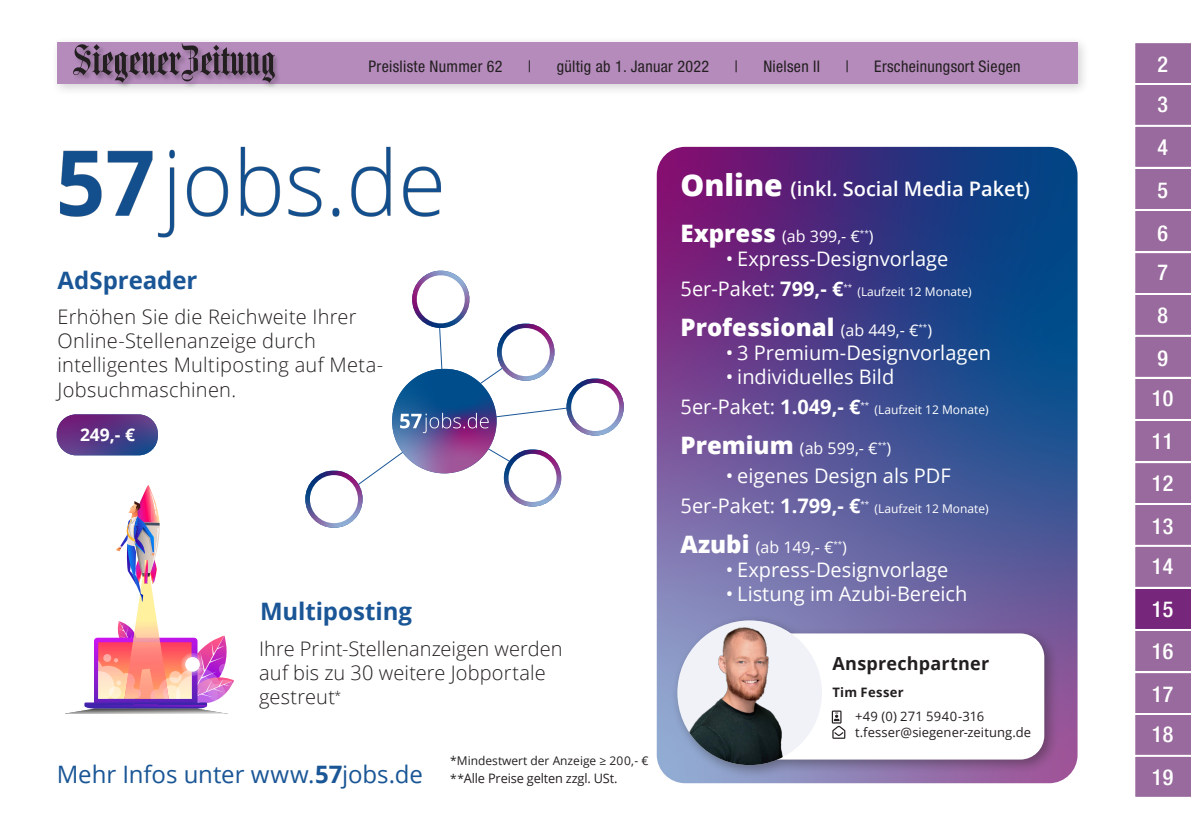
<style>
.page{position:relative;width:1191px;height:840px;background:#fff}
.page>*{position:absolute;margin:0;border:0;box-sizing:border-box;transform-origin:0 0}
.t1{font:24px "Open Sans";letter-spacing:-.005em;color:#1a5696}
.t2{font:800 24px "Open Sans";color:#fff}
.t3{font:700 24px "Open Sans";color:#1a5696}
.t4{font:500 condensed 22px/42.6px "Helvetica Neue LTCE";letter-spacing:.02em;color:#fff;text-align:justify}
.t5{font:20px/29.6px "Open Sans";color:#fff}
.t6{font:300 20px/24px "Open Sans";letter-spacing:.01em;color:#231f20}
.t7{font:600 20px "Open Sans";color:#fff}
.t8{font:700 18px "Open Sans";letter-spacing:.01em;color:#231f20}
.t9{font:700 17.4px "Open Sans";color:#fff}
.t10{font:condensed 16px "Helvetica Neue LT";letter-spacing:.02em;color:#231f20}
.t11{font:16px "Open Sans";color:#fff}
.t12{font:13px/16px "Open Sans";color:#231f20}
.t13{font:700 13px "Open Sans";letter-spacing:.025em;color:#231f20}
.t14{font:12px "Open Sans";color:#fff}
.t15{font:12px "Open Sans";color:#231f20}
.t16{font:8px "Open Sans";color:#fff}
.s1{font-weight:700}
.s2{font-size:12px}
.s3{font-weight:800;font-size:30px}
.s4{font-weight:800;font-size:24px}
.s5{font-weight:400;font-size:16px}
</style>
<div class="page">
<div style="left:50px;top:36px;width:1040px;height:60px;background:#231f20;opacity:.2"></div>
<div style="left:57px;top:43px;width:1020px;height:41px;background:#b58bbc"></div>
<div style="left:73px;top:43px;width:208px;height:47px;background:#231f20;opacity:.35"></div>
<img style="left:74px;top:44px;width:200px;height:39px">
<svg style="left:1135px;top:43px;width:56px;height:754px;background:#9d6ea0"></svg>
<img style="left:60px;top:146px;width:381px;height:92px">
<svg style="left:57px;top:414px;width:101px;height:41px;background:#5f468e"></svg>
<svg style="left:305px;top:470px;width:57px;height:57px"></svg>
<div style="left:310px;top:475px;width:48px;height:48px;background:#fff;border-radius:50%"></div>
<svg style="left:504px;top:449px;width:57px;height:57px"></svg>
<div style="left:508px;top:453px;width:48px;height:48px;background:#fff;border-radius:50%"></div>
<svg style="left:348px;top:270px;width:224px;height:222px"></svg>
<svg style="left:566px;top:378px;width:58px;height:57px"></svg>
<div style="left:571px;top:383px;width:48px;height:48px;background:#fff;border-radius:50%"></div>
<svg style="left:657px;top:147px;width:420px;height:635px;background:#4f4b91"></svg>
<svg style="left:69px;top:485px;width:165px;height:228px"></svg>
<div style="left:671px;top:614px;width:387px;height:165px;background:#231f20;opacity:.4"></div>
<div style="left:741px;top:633px;width:303px;height:126px;background:#fff;border-radius:24px"></div>
<svg style="left:831px;top:710px;width:14px;height:28px"></svg>
<img style="left:677px;top:620px;width:145px;height:144px;border-radius:72px">
<p class="t10" style="left:369px;top:57px;width:135px">Preisliste Nummer 62</p>
<p class="t10" style="left:528px;top:57px;width:5px">|</p>
<p class="t10" style="left:557px;top:57px;width:154px">gültig ab 1. Januar 2022</p>
<p class="t10" style="left:734px;top:57px;width:5px">|</p>
<p class="t10" style="left:763px;top:57px;width:58px">Nielsen II</p>
<p class="t10" style="left:845px;top:57px;width:5px">|</p>
<p class="t10" style="left:874px;top:57px;width:148px">Erscheinungsort Siegen</p>
<p class="t3" style="left:58px;top:263px;width:141px">AdSpreader</p>
<p class="t6" style="left:58px;top:304px;width:327px">Erhöhen Sie die Reichweite Ihrer<br>Online-Stellenanzeige durch intelligentes Multiposting auf Meta-<br>Jobsuchmaschinen.</p>
<p class="t9" style="left:80px;top:421px;width:56px">249,- €</p>
<p class="t3" style="left:260px;top:594px;width:153px">Multiposting</p>
<p class="t6" style="left:259px;top:635px;width:305px">Ihre Print-Stellenanzeigen werden auf bis zu 30 weitere Jobportale gestreut<sup>*</sup></p>
<p class="t1" style="left:57px;top:757px;width:368px">Mehr Infos unter www.<span class="s1">57</span>jobs.de</p>
<p class="t15" style="left:450px;top:752px;width:200px">*Mindestwert der Anzeige ≥ 200,- €</p>
<p class="t12" style="left:450px;top:769px;width:169px"><span class="s2">**</span>Alle Preise gelten zzgl. USt.</p>
<p class="t7" style="left:680px;top:175px;width:351px"><span class="s3">Online</span> (inkl. Social Media Paket)</p>
<p class="t11" style="left:680px;top:225px;width:194px"><span class="s4">Express</span> (ab 399,- €<sup>**</sup>)</p>
<p class="t5" style="left:680px;top:243px;width:269px;text-indent:45px">• Express-Designvorlage<br>5er-Paket: <span class="s1">799,- €</span></p>
<p class="t16" style="left:843px;top:281px;width:10px">**</p>
<p class="t14" style="left:857px;top:283px;width:116px">(Laufzeit 12 Monate)</p>
<p class="t2" style="left:680px;top:308px;width:253px">Professional <span class="s5">(ab 449,- €</span><sup>**</sup><span class="s5">)</span></p>
<p class="t5" style="left:726px;top:337px;width:266px">• 3 Premium-Designvorlagen</p>
<p class="t5" style="left:680px;top:361px;width:215px;text-indent:45px">• individuelles Bild<br>5er-Paket: <span class="s1">1.049,- €</span></p>
<p class="t16" style="left:860px;top:399px;width:10px">**</p>
<p class="t14" style="left:874px;top:401px;width:116px">(Laufzeit 12 Monate)</p>
<p class="t11" style="left:680px;top:436px;width:212px"><span class="s4">Premium</span> (ab 599,- €<sup>**</sup>)</p>
<p class="t5" style="left:680px;top:460px;width:272px;text-indent:45px">• eigenes Design als PDF<br>5er-Paket: <span class="s1">1.799,- €</span></p>
<p class="t16" style="left:860px;top:498px;width:10px">**</p>
<p class="t14" style="left:874px;top:500px;width:116px">(Laufzeit 12 Monate)</p>
<p class="t11" style="left:680px;top:536px;width:168px"><span class="s4">Azubi</span> (ab 149,- €<sup>**</sup>)</p>
<p class="t5" style="left:726px;top:554px;width:224px">• Express-Designvorlage</p>
<p class="t5" style="left:726px;top:578px;width:243px">• Listung im Azubi-Bereich</p>
<p class="t8" style="left:832px;top:650px;width:158px">Ansprechpartner</p>
<p class="t13" style="left:832px;top:682px;width:73px">Tim Fesser</p>
<p class="t12" style="left:855px;top:707px;width:177px">+49 (0) 271 5940-316 t.fesser@siegener-zeitung.de</p>
<p class="t4" style="left:1157px;top:44px;width:12px;line-height:39.8px">2<br>3</p>
<p class="t4" style="left:1157px;top:126px;width:12px">4<br>5<br>6</p>
<p class="t4" style="left:1157px;top:251px;width:12px">7<br>8<br>9</p>
<p class="t4" style="left:1151px;top:376px;width:23px">10<br>11<br>12<br>13</p>
<p class="t4" style="left:1151px;top:544px;width:23px">14<br>15<br>16<br>17</p>
<p class="t4" style="left:1151px;top:712px;width:23px">18<br>19</p>
</div>
